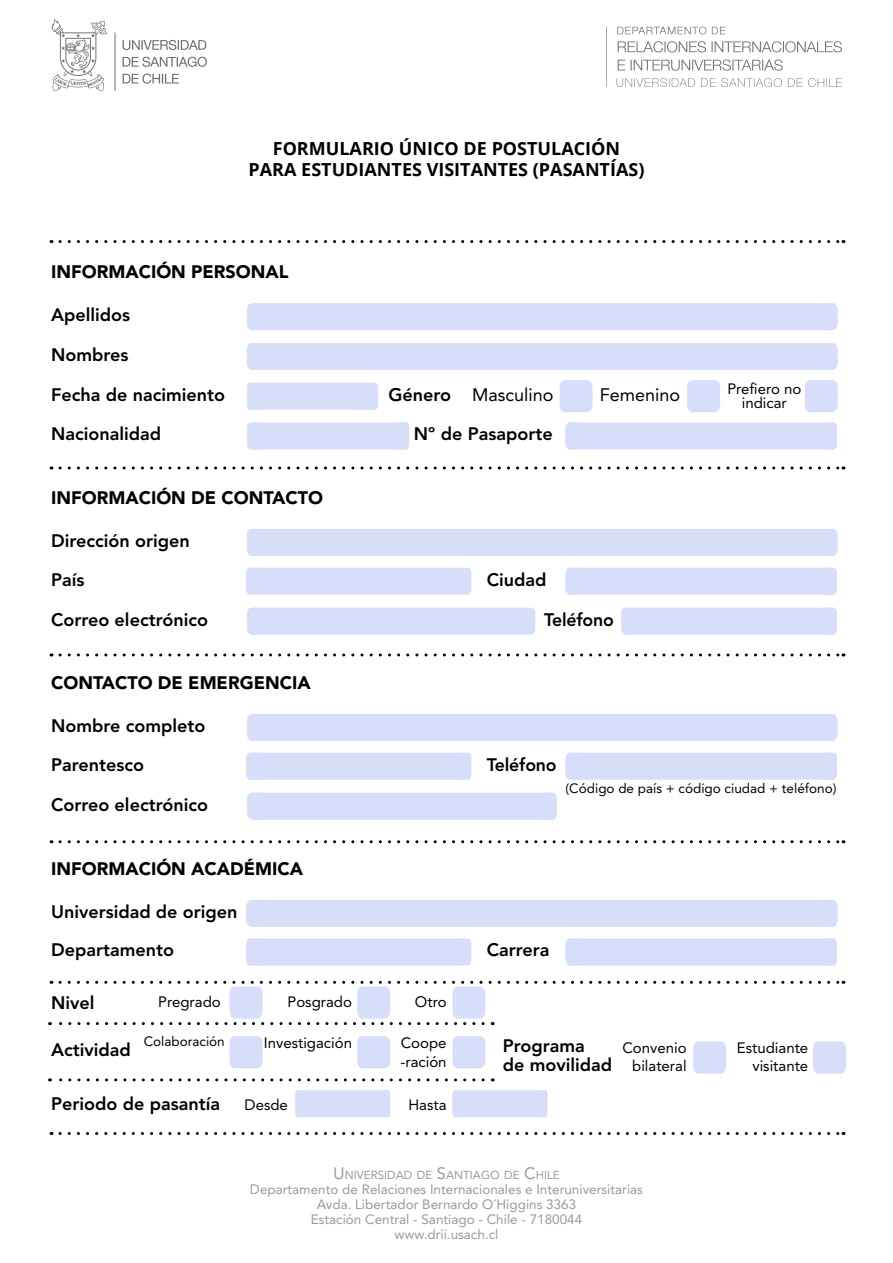
<style>
.page{position:relative;width:893px;height:1263px;background:#fff}
.page>*{position:absolute;margin:0;border:0;box-sizing:border-box;transform-origin:0 0}
.t1{font:800 18px/38.7px "Avenir LT Std";color:#000}
.t2{font:900 18px "Avenir LT Std";color:#000}
.t3{font:700 18px/21.6px "Open Sans";color:#000;text-align:center}
.t4{font:18px "Avenir LT Std";color:#000}
.t5{font:15px/18px "Avenir LT Std";color:#000;text-align:right}
.t6{font:13.5px/15px "Avenir LT Std";color:#9a999a;text-align:center}
.t7{font:13.5px "Avenir LT Std";color:#000}
.t8{font:11.55px "Avenir LT Std";color:#9a999a}
.s1{font-weight:800}
.s2{font-size:16.5px}
</style>
<div class="page">
<svg style="left:123px;top:40px;width:83px;height:10px"></svg>
<svg style="left:123px;top:57px;width:84px;height:10px"></svg>
<svg style="left:123px;top:74px;width:56px;height:10px"></svg>
<svg style="left:115px;top:32px;width:1px;height:59px"></svg>
<svg style="left:52px;top:19px;width:55px;height:72px"></svg>
<svg style="left:606px;top:26px;width:1px;height:61px"></svg>
<svg style="left:617px;top:27px;width:89px;height:7px"></svg>
<svg style="left:712px;top:27px;width:13px;height:7px"></svg>
<svg style="left:616px;top:78px;width:79px;height:9px"></svg>
<svg style="left:701px;top:78px;width:81px;height:9px"></svg>
<svg style="left:788px;top:78px;width:54px;height:9px"></svg>
<svg style="left:618px;top:41px;width:88px;height:11px"></svg>
<svg style="left:712px;top:41px;width:130px;height:11px"></svg>
<svg style="left:618px;top:60px;width:7px;height:10px"></svg>
<svg style="left:631px;top:59px;width:152px;height:12px"></svg>
<div style="left:566px;top:422px;width:271px;height:27px;background:#d7defa"></div>
<div style="left:247px;top:343px;width:591px;height:27px;background:#d7defa"></div>
<div style="left:247px;top:303px;width:591px;height:27px;background:#d7defa"></div>
<div style="left:247px;top:383px;width:131px;height:27px;background:#d7defa"></div>
<div style="left:247px;top:422px;width:162px;height:27px;background:#d7defa"></div>
<div style="left:247px;top:608px;width:282px;height:27px;background:#d7defa;border-radius:6px"></div>
<svg style="left:526px;top:608px;width:9px;height:27px"></svg>
<div style="left:246px;top:568px;width:225px;height:27px;background:#d7defa"></div>
<div style="left:247px;top:529px;width:591px;height:27px;background:#d7defa"></div>
<div style="left:566px;top:568px;width:271px;height:27px;background:#d7defa"></div>
<div style="left:621px;top:608px;width:216px;height:27px;background:#d7defa"></div>
<div style="left:247px;top:793px;width:310px;height:27px;background:#d7defa;border-radius:6px"></div>
<div style="left:246px;top:753px;width:225px;height:27px;background:#d7defa"></div>
<div style="left:247px;top:714px;width:591px;height:27px;background:#d7defa"></div>
<div style="left:566px;top:753px;width:271px;height:27px;background:#d7defa"></div>
<div style="left:246px;top:938px;width:225px;height:27px;background:#d7defa"></div>
<div style="left:246px;top:900px;width:592px;height:27px;background:#d7defa"></div>
<div style="left:566px;top:938px;width:271px;height:27px;background:#d7defa"></div>
<svg style="left:60px;top:1132px;width:784px;height:3px"></svg>
<svg style="left:60px;top:840px;width:784px;height:3px"></svg>
<svg style="left:60px;top:653px;width:784px;height:3px"></svg>
<svg style="left:60px;top:466px;width:784px;height:3px"></svg>
<svg style="left:60px;top:240px;width:784px;height:3px"></svg>
<svg style="left:50px;top:1078px;width:433px;height:3px"></svg>
<svg style="left:805px;top:380px;width:33px;height:32px"></svg>
<svg style="left:687px;top:380px;width:33px;height:32px"></svg>
<svg style="left:559px;top:380px;width:33px;height:32px"></svg>
<svg style="left:50px;top:981px;width:794px;height:44px"></svg>
<svg style="left:230px;top:1036px;width:33px;height:32px"></svg>
<svg style="left:357px;top:1036px;width:33px;height:32px"></svg>
<svg style="left:452px;top:1036px;width:33px;height:32px"></svg>
<svg style="left:693px;top:1041px;width:33px;height:33px"></svg>
<svg style="left:813px;top:1041px;width:33px;height:33px"></svg>
<div style="left:295px;top:1090px;width:95px;height:27px;background:#d7defa"></div>
<div style="left:452px;top:1090px;width:95px;height:27px;background:#d7defa"></div>
<p class="t3" style="left:249px;top:137px;width:397px">FORMULARIO ÚNICO DE POSTULACIÓN<br>PARA ESTUDIANTES VISITANTES (PASANTÍAS)</p>
<p class="t2" style="left:51px;top:261px;width:239px">INFORMACIÓN PERSONAL</p>
<p class="t1" style="left:51px;top:295px;width:81px">Apellidos</p>
<p class="t1" style="left:51px;top:335px;width:79px">Nombres</p>
<p class="t1" style="left:51px;top:375px;width:176px">Fecha de nacimiento</p>
<p class="t4" style="left:388px;top:384px;width:166px"><span class="s1">Género</span> Masculino</p>
<p class="t4" style="left:600px;top:384px;width:82px">Femenino</p>
<p class="t5" style="left:727px;top:382px;width:75px;line-height:13.5px;text-align:center">Prefiero no indicar</p>
<p class="t1" style="left:51px;top:415px;width:112px">Nacionalidad</p>
<p class="t2" style="left:51px;top:487px;width:274px">INFORMACIÓN DE CONTACTO</p>
<p class="t1" style="left:51px;top:521px;width:140px">Dirección origen<br>País</p>
<p class="t1" style="left:51px;top:600px;width:158px">Correo electrónico</p>
<p class="t2" style="left:51px;top:672px;width:261px">CONTACTO DE EMERGENCIA</p>
<p class="t1" style="left:51px;top:706px;width:156px">Nombre completo<br>Parentesco</p>
<p class="t1" style="left:51px;top:785px;width:158px">Correo electrónico</p>
<p class="t2" style="left:51px;top:857px;width:254px">INFORMACIÓN ACADÉMICA</p>
<p class="t1" style="left:51px;top:892px;width:188px">Universidad de origen<br>Departamento</p>
<p class="t1" style="left:51px;top:983px;width:45px">Nivel</p>
<p class="t1" style="left:51px;top:1031px;width:81px">Actividad</p>
<p class="t1" style="left:51px;top:1084px;width:170px">Periodo de pasantía</p>
<p class="t5" style="left:287px;top:993px;width:66px">Posgrado</p>
<p class="t5" style="left:264px;top:1033px;width:90px">Investigación</p>
<p class="t5" style="left:158px;top:993px;width:64px">Pregrado</p>
<p class="t7" style="left:144px;top:1034px;width:83px">Colaboración</p>
<p class="t5" style="left:245px;top:1096px;width:45px">Desde</p>
<p class="t1" style="left:414px;top:415px;width:140px">Nº de Pasaporte</p>
<p class="t1" style="left:487px;top:560px;width:61px">Ciudad</p>
<p class="t1" style="left:544px;top:600px;width:71px">Teléfono</p>
<p class="t1" style="left:487px;top:745px;width:71px">Teléfono</p>
<p class="t7" style="left:566px;top:781px;width:272px">(Código de país + código ciudad + teléfono)</p>
<p class="t5" style="left:415px;top:993px;width:33px">Otro</p>
<p class="t5" style="left:400px;top:1033px;width:48px;line-height:19.5px;text-align:left">Coope -ración</p>
<p class="t5" style="left:408px;top:1096px;width:40px">Hasta</p>
<p class="t1" style="left:487px;top:931px;width:64px">Carrera</p>
<p class="t1" style="left:503px;top:1036px;width:111px;line-height:19.5px">Programa<br>de movilidad</p>
<p class="t5" style="left:622px;top:1039px;width:66px">Convenio bilateral</p>
<p class="t5" style="left:737px;top:1039px;width:73px">Estudiante visitante</p>
<p class="t8" style="left:333px;top:1168px;width:228px"><span class="s2">U</span>NIVERSIDAD DE <span class="s2">S</span>ANTIAGO DE <span class="s2">C</span>HILE</p>
<p class="t6" style="left:250px;top:1182px;width:394px">Departamento de Relaciones Internacionales e Interuniversitarias Avda. Libertador Bernardo O´Higgins 3363<br>Estación Central - Santiago - Chile - 7180044<br>www.drii.usach.cl</p>
</div>
